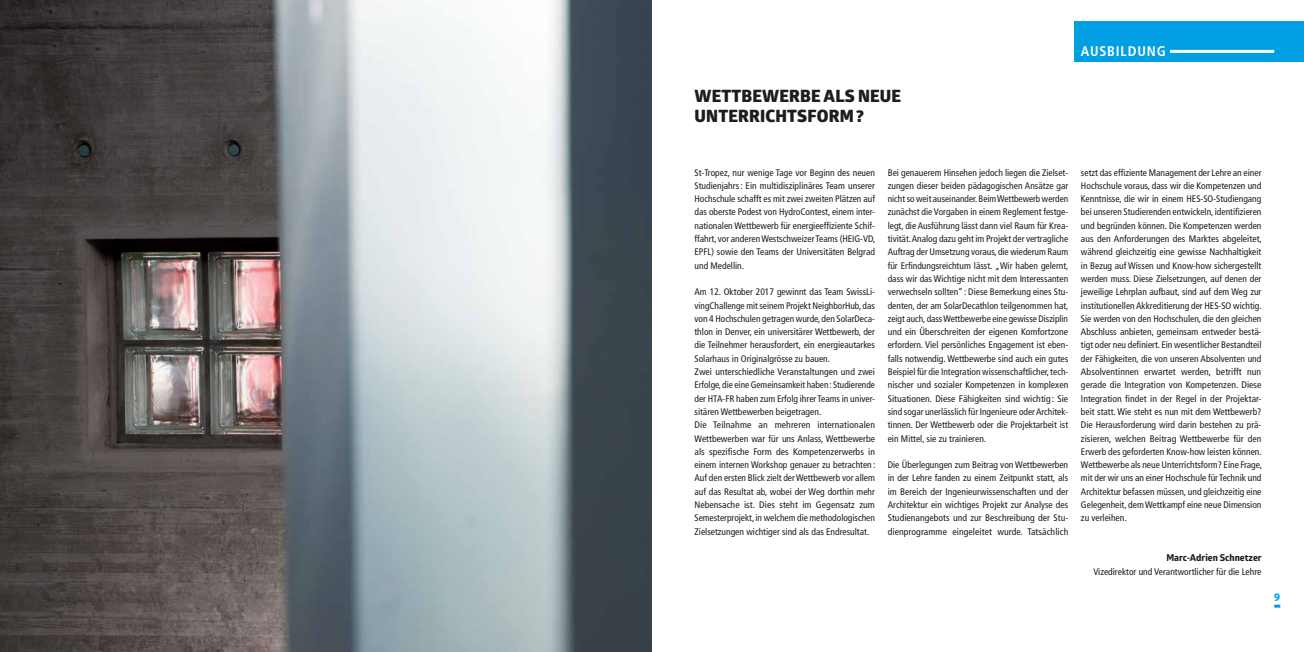
<style>
.page{position:relative;width:1304px;height:652px;background:#fff}
.page>*{position:absolute;margin:0;border:0;box-sizing:border-box;transform-origin:0 0}
.t1{font:800 17px/20px "Glober";letter-spacing:.01em;color:#1d1d1b}
.t2{font:700 condensed 14px "Frutiger";letter-spacing:.06em;color:#fff}
.t3{font:700 11px "Globerx";color:#009fe3}
.t4{font:condensed 9.5px/13.3px "Frutiger";color:#1d1d1b;text-align:justify}
.t5{font:700 9.5px "Globerx";color:#1d1d1b}
</style>
<div class="page">
<img style="left:0;top:0;width:652px;height:652px">
<svg style="left:1274px;top:605px;width:6px;height:3px"></svg>
<div style="left:1075px;top:21px;width:229px;height:40px;background:#009fe3"></div>
<hr style="left:1170px;top:50px;width:104px;height:3px;background:#fff">
<h1 class="t1" style="left:695px;top:86px;width:208px">WETTBEWERBE ALS NEUE<br>UNTERRICHTSFORM?</h1>
<h2 class="t2" style="left:1081px;top:43px;width:86px">AUSBILDUNG</h2>
<h2 class="t2" style="left:1081px;top:43px;width:80px">FORMATION</h2>
<p class="t4" style="left:694px;top:166px;width:182px">St-Tropez, nur wenige Tage vor Beginn des neuen Studienjahrs: Ein multidisziplinäres Team unserer Hochschule schafft es mit zwei zweiten Plätzen auf das oberste Podest von HydroContest, einem inter&shy;nationalen Wettbewerb für energieeffiziente Schif&shy;ffahrt, vor anderen Westschweizer Teams (HEIG-VD, EPFL) sowie den Teams der Universitäten Belgrad und Medellin.</p>
<p class="t4" style="left:694px;top:285px;width:182px;text-align:left">Am 12. Oktober 2017 gewinnt das Team SwissLi&shy;vingChallenge mit seinem Projekt NeighborHub, das von 4 Hochschulen getragen wurde, den SolarDeca&shy;thlon in Denver, ein universitärer Wettbewerb, der die Teilnehmer herausfordert, ein energieautarkes Solarhaus in Originalgrösse zu bauen.<br>Zwei unterschiedliche Veranstaltungen und zwei Erfolge, die eine Gemeinsamkeit haben: Studierende der HTA-FR haben zum Erfolg ihrer Teams in univer&shy;sitären Wettbewerben beigetragen.<br>Die Teilnahme an mehreren internationalen Wettbewerben war für uns Anlass, Wettbewerbe als spezifische Form des Kompetenzerwerbs in einem internen Workshop genauer zu betrachten :<br>Auf den ersten Blick zielt der Wettbewerb vor allem auf das Resultat ab, wobei der Weg dorthin mehr Nebensache ist. Dies steht im Gegensatz zum Semesterprojekt, in welchem die methodologischen Zielsetzungen wichtiger sind als das Endresultat.</p>
<p class="t4" style="left:888px;top:166px;width:182px">Bei genauerem Hinsehen jedoch liegen die Zielset&shy;zungen dieser beiden pädagogischen Ansätze gar nicht so weit auseinander. Beim Wettbewerb werden zunächst die Vorgaben in einem Reglement festge&shy;legt, die Ausführung lässt dann viel Raum für Krea&shy;tivität. Analog dazu geht im Projekt der vertragliche Auftrag der Umsetzung voraus, die wiederum Raum für Erfindungsreichtum lässt. „Wir haben gelernt, dass wir das Wichtige nicht mit dem Interessanten verwechseln sollten“ : Diese Bemerkung eines Stu&shy;denten, der am SolarDecathlon teilgenommen hat, zeigt auch, dass Wettbewerbe eine gewisse Disziplin und ein Überschreiten der eigenen Komfortzone erfordern. Viel persönliches Engagement ist eben&shy;falls notwendig. Wettbewerbe sind auch ein gutes Beispiel für die Integration wissenschaftlicher, tech&shy;nischer und sozialer Kompetenzen in komplexen Situationen. Diese Fähigkeiten sind wichtig : Sie sind sogar unerlässlich für Ingenieure oder Architek&shy;tinnen. Der Wettbewerb oder die Projektarbeit ist ein Mittel, sie zu trainieren.</p>
<p class="t4" style="left:888px;top:458px;width:182px">Die Überlegungen zum Beitrag von Wettbewerben in der Lehre fanden zu einem Zeitpunkt statt, als im Bereich der Ingenieurwissenschaften und der Architektur ein wichtiges Projekt zur Analyse des Studienangebots und zur Beschreibung der Stu&shy;dienprogramme eingeleitet wurde. Tatsächlich</p>
<p class="t4" style="left:1081px;top:166px;width:182px">setzt das effiziente Management der Lehre an einer Hochschule voraus, dass wir die Kompetenzen und Kenntnisse, die wir in einem HES-SO-Studiengang bei unseren Studierenden entwickeln, identifizieren und begründen können. Die Kompetenzen werden aus den Anforderungen des Marktes abgeleitet, während gleichzeitig eine gewisse Nachhaltigkeit in Bezug auf Wissen und Know-how sichergestellt werden muss. Diese Zielsetzungen, auf denen der jeweilige Lehrplan aufbaut, sind auf dem Weg zur institutionellen Akkreditierung der HES-SO wichtig.<br>Sie werden von den Hochschulen, die den gleichen Abschluss anbieten, gemeinsam entweder bestä&shy;tigt oder neu definiert. Ein wesentlicher Bestandteil der Fähigkeiten, die von unseren Absolventen und Absolventinnen erwartet werden, betrifft nun gerade die Integration von Kompetenzen. Diese Integration findet in der Regel in der Projektar&shy;beit statt. Wie steht es nun mit dem Wettbewerb?<br>Die Herausforderung wird darin bestehen zu prä&shy;zisieren, welchen Beitrag Wettbewerbe für den Erwerb des geforderten Know-how leisten können.<br>Wettbewerbe als neue Unterrichtsform? Eine Frage, mit der wir uns an einer Hochschule für Technik und Architektur befassen müssen, und gleichzeitig eine Gelegenheit, dem Wettkampf eine neue Dimension zu verleihen.</p>
<p class="t5" style="left:1166px;top:551px;width:97px">Marc-Adrien Schnetzer</p>
<p class="t4" style="left:1093px;top:565px;width:170px">Vizedirektor und Verantwortlicher für die Lehre</p>
<p class="t3" style="left:1274px;top:589px;width:8px">9</p>
</div>
